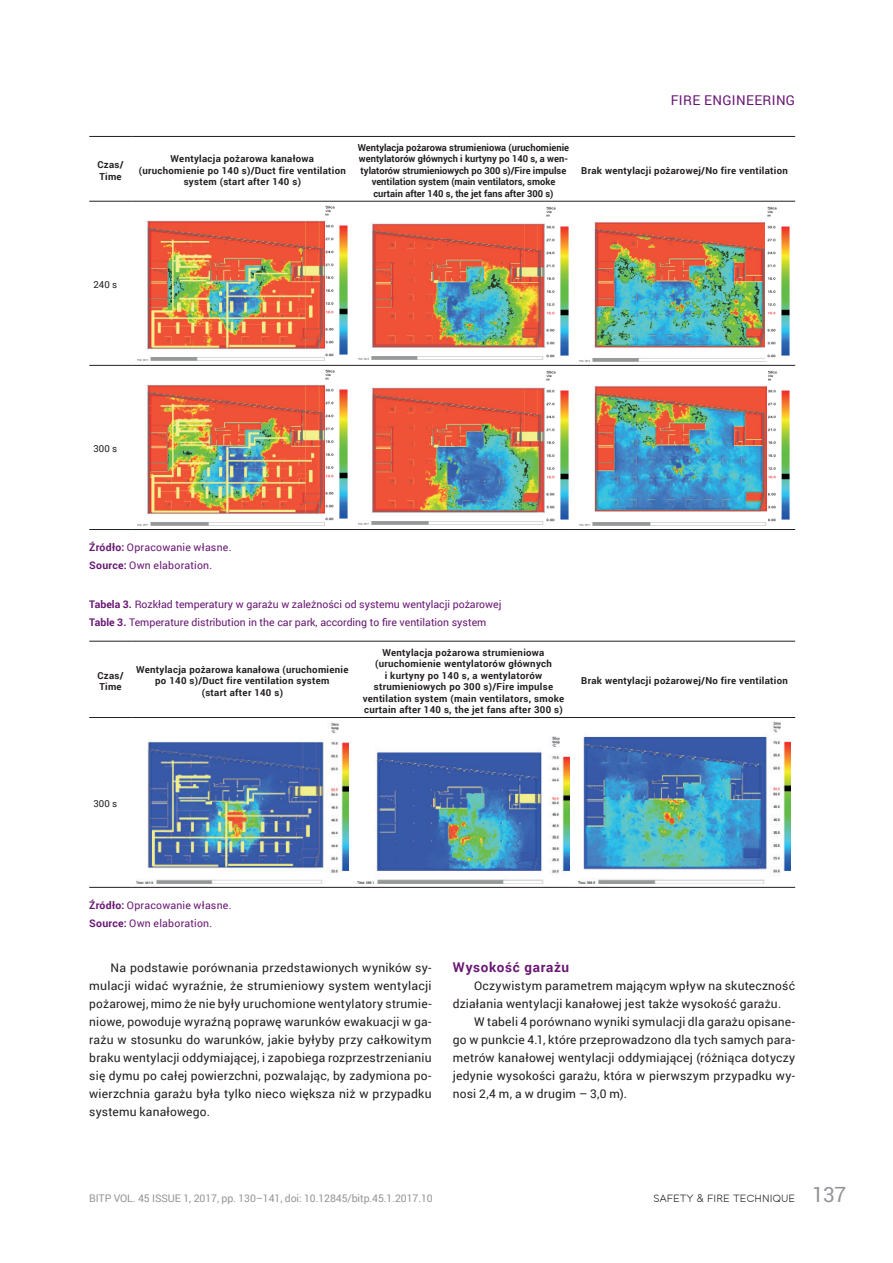
<style>
.page{position:relative;width:893px;height:1263px;background:#fff}
.page>*{position:absolute;margin:0;border:0;box-sizing:border-box;transform-origin:0 0}
.t1{font:13.5px "Roboto";letter-spacing:.025em;color:#681773}
.t2{font:700 13.5px "Roboto";letter-spacing:.055em;color:#681773}
.t3{font:12px/18px "Roboto";letter-spacing:.015em;color:#231f20;text-align:justify}
.t4{font:10.5px/18px "Roboto";color:#681773}
.t5{font:10.5px/18.3px "Roboto";letter-spacing:.025em;color:#681773}
.t6{font:10.5px "Roboto";letter-spacing:-.01em;color:#939598}
.t7{font:10.5px "Toma Sans";color:#231f20}
.t8{font:700 9.6px/11.6px "Roboto";letter-spacing:.03em;color:#231f20;text-align:center}
.t9{font:700 9.6px/11.6px "Roboto";color:#231f20;text-align:center}
.t10{font:9.6px "Roboto";color:#231f20}
.s1{font-weight:700}
.s2{font-family:"Roboto";font-size:21px;color:#939598}
</style>
<div class="page">
<hr style="left:89px;top:136px;width:43px;height:1px;background:#231f20">
<hr style="left:132px;top:136px;width:221px;height:1px;background:#231f20">
<hr style="left:353px;top:136px;width:221px;height:1px;background:#231f20">
<hr style="left:574px;top:136px;width:221px;height:1px;background:#231f20">
<hr style="left:89px;top:529px;width:43px;height:1px;background:#231f20">
<hr style="left:132px;top:529px;width:221px;height:1px;background:#231f20">
<hr style="left:353px;top:529px;width:221px;height:1px;background:#231f20">
<hr style="left:574px;top:529px;width:221px;height:1px;background:#231f20">
<hr style="left:89px;top:201px;width:43px;height:1px;background:#231f20">
<hr style="left:132px;top:201px;width:221px;height:1px;background:#231f20">
<hr style="left:353px;top:201px;width:221px;height:1px;background:#231f20">
<hr style="left:574px;top:201px;width:221px;height:1px;background:#231f20">
<hr style="left:89px;top:365px;width:43px;height:1px;background:#231f20">
<hr style="left:132px;top:365px;width:221px;height:1px;background:#231f20">
<hr style="left:353px;top:365px;width:221px;height:1px;background:#231f20">
<hr style="left:574px;top:365px;width:221px;height:1px;background:#231f20">
<img style="left:138px;top:220px;width:187px;height:141px">
<img style="left:325px;top:206px;width:22px;height:151px">
<img style="left:359px;top:223px;width:186px;height:136px">
<img style="left:546px;top:206px;width:22px;height:152px">
<img style="left:580px;top:222px;width:185px;height:139px">
<img style="left:767px;top:206px;width:22px;height:152px">
<img style="left:138px;top:385px;width:187px;height:140px">
<img style="left:325px;top:370px;width:22px;height:151px">
<img style="left:359px;top:387px;width:186px;height:137px">
<img style="left:546px;top:370px;width:22px;height:152px">
<img style="left:580px;top:386px;width:187px;height:139px">
<img style="left:768px;top:370px;width:21px;height:152px">
<hr style="left:89px;top:641px;width:43px;height:1px;background:#231f20">
<hr style="left:132px;top:641px;width:221px;height:1px;background:#231f20">
<hr style="left:353px;top:641px;width:221px;height:1px;background:#231f20">
<hr style="left:574px;top:641px;width:221px;height:1px;background:#231f20">
<hr style="left:89px;top:887px;width:43px;height:1px;background:#231f20">
<hr style="left:132px;top:887px;width:221px;height:1px;background:#231f20">
<hr style="left:353px;top:887px;width:221px;height:1px;background:#231f20">
<hr style="left:574px;top:887px;width:221px;height:1px;background:#231f20">
<hr style="left:89px;top:717px;width:43px;height:1px;background:#231f20">
<hr style="left:132px;top:717px;width:221px;height:1px;background:#231f20">
<hr style="left:353px;top:717px;width:221px;height:1px;background:#231f20">
<hr style="left:574px;top:717px;width:221px;height:1px;background:#231f20">
<img style="left:137px;top:722px;width:211px;height:161px">
<img style="left:358px;top:737px;width:211px;height:146px">
<img style="left:579px;top:722px;width:211px;height:161px">
<p class="t1" style="left:671px;top:91px;width:126px">FIRE ENGINEERING</p>
<p class="t8" style="left:97px;top:159px;width:28px;text-align:left">Czas/<br>Time</p>
<p class="t8" style="left:139px;top:153px;width:209px">Wentylacja pożarowa kanałowa (uruchomienie po 140 s)/Duct fire ventilation system (start after 140 s)</p>
<p class="t9" style="left:358px;top:141px;width:213px">Wentylacja pożarowa strumieniowa (uruchomienie wentylatorów głównych i kurtyny po 140 s, a wen&shy;tylatorów strumieniowych po 300 s)/Fire impulse ventilation system (main ventilators, smoke curtain after 140 s, the jet fans after 300 s)</p>
<p class="t8" style="left:581px;top:164px;width:208px">Brak wentylacji pożarowej/No fire ventilation</p>
<p class="t10" style="left:94px;top:278px;width:25px">240 s</p>
<p class="t10" style="left:94px;top:442px;width:25px">300 s</p>
<p class="t5" style="left:89px;top:537px;width:144px"><span class="s1">Źródło:</span> Opracowanie własne.<br><span class="s1">Source:</span> Own elaboration.</p>
<p class="t4" style="left:89px;top:595px;width:414px"><span class="s1">Tabela 3.</span> Rozkład temperatury w garażu w zależności od systemu wentylacji pożarowej<br><span class="s1">Table 3.</span> Temperature distribution in the car park, according to fire ventilation system</p>
<p class="t8" style="left:97px;top:669px;width:28px;text-align:left">Czas/<br>Time</p>
<p class="t8" style="left:136px;top:663px;width:214px">Wentylacja pożarowa kanałowa (uruchomienie po 140 s)/Duct fire ventilation system<br>(start after 140 s)</p>
<p class="t8" style="left:363px;top:646px;width:203px">Wentylacja pożarowa strumieniowa (uruchomienie wentylatorów głównych<br>i kurtyny po 140 s, a wentylatorów strumieniowych po 300 s)/Fire impulse ventilation system (main ventilators, smoke curtain after 140 s, the jet fans after 300 s)</p>
<p class="t8" style="left:581px;top:675px;width:208px">Brak wentylacji pożarowej/No fire ventilation</p>
<p class="t10" style="left:94px;top:797px;width:25px">300 s</p>
<p class="t5" style="left:89px;top:895px;width:144px"><span class="s1">Źródło:</span> Opracowanie własne.<br><span class="s1">Source:</span> Own elaboration.</p>
<p class="t3" style="left:89px;top:958px;width:344px;text-indent:21px">Na podstawie porównania przedstawionych wyników sy&shy;mulacji widać wyraźnie, że strumieniowy system wentylacji pożarowej, mimo że nie były uruchomione wentylatory strumie&shy;niowe, powoduje wyraźną poprawę warunków ewakuacji w ga&shy;rażu w stosunku do warunków, jakie byłyby przy całkowitym braku wentylacji oddymiającej, i zapobiega rozprzestrzenianiu się dymu po całej powierzchni, pozwalając, by zadymiona po&shy;wierzchnia garażu była tylko nieco większa niż w przypadku systemu kanałowego.</p>
<p class="t2" style="left:453px;top:958px;width:118px">Wysokość garażu</p>
<p class="t3" style="left:453px;top:976px;width:344px;text-indent:21px">Oczywistym parametrem mającym wpływ na skuteczność działania wentylacji kanałowej jest także wysokość garażu.</p>
<p class="t3" style="left:453px;top:1012px;width:344px;text-indent:21px">W tabeli 4 porównano wyniki symulacji dla garażu opisane&shy;go w punkcie 4.1, które przeprowadzono dla tych samych para&shy;metrów kanałowej wentylacji oddymiającej (różniąca dotyczy jedynie wysokości garażu, która w pierwszym przypadku wy&shy;nosi 2,4 m, a w drugim – 3,0 m).</p>
<p class="t6" style="left:89px;top:1190px;width:345px">BITP VOL. 45 ISSUE 1, 2017, pp. 130–141, doi: 10.12845/bitp.45.1.2017.10</p>
<p class="t7" style="left:653px;top:1190px;width:194px">SAFETY &amp; FIRE TECHNIQUE <span class="s2">137</span></p>
</div>
